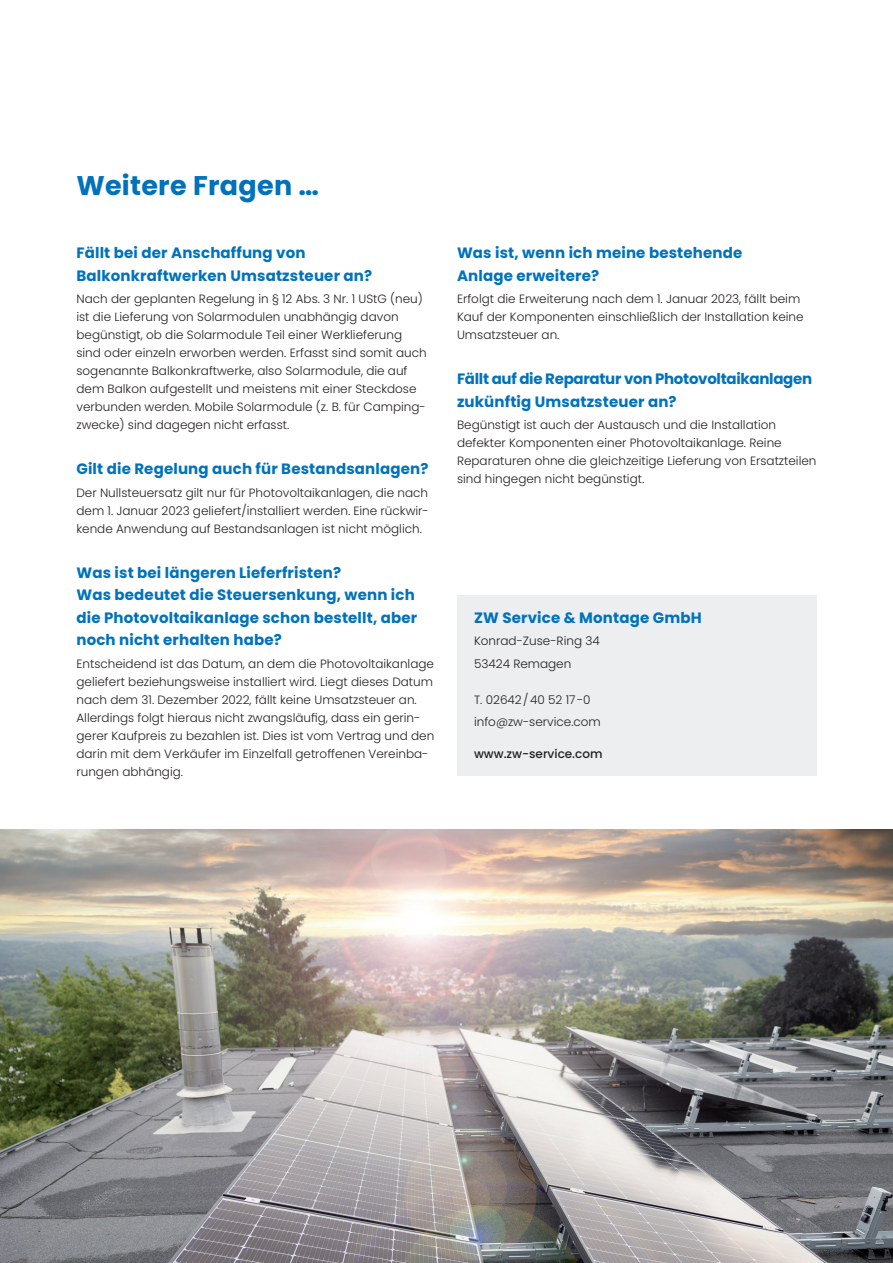
<style>
.page{position:relative;width:893px;height:1263px;background:#fff}
.page>*{position:absolute;margin:0;border:0;box-sizing:border-box;transform-origin:0 0}
.t1{font:700 27px "Poppins";letter-spacing:.01em;color:#0072bc}
.t2{font:700 15px/22.5px "Poppins";letter-spacing:.01em;color:#0072bc}
.t3{font:700 15px/22.5px "Poppins";letter-spacing:-.02em;color:#0072bc}
.t4{font:300 12px/18px "Poppins";color:#231f20}
.t5{font:500 12px "Poppins";color:#231f20}
</style>
<div class="page">
<div style="left:457px;top:596px;width:359px;height:180px;background:#edeef0"></div>
<img style="left:0;top:830px;width:893px;height:433px">
<h1 class="t1" style="left:76px;top:170px;width:244px">Weitere Fragen …</h1>
<p class="t2" style="left:76px;top:242px;width:297px">Fällt bei der Anschaffung von<br>Balkonkraftwerken Umsatzsteuer an?</p>
<p class="t4" style="left:76px;top:290px;width:352px">Nach der geplanten Regelung in § 12 Abs. 3 Nr. 1 UStG (neu) ist die Lieferung von Solarmodulen unabhängig davon begünstigt, ob die Solarmodule Teil einer Werklieferung sind oder einzeln erworben werden. Erfasst sind somit auch sogenannte Balkonkraftwerke, also Solarmodule, die auf dem Balkon aufgestellt und meistens mit einer Steckdose verbunden werden. Mobile Solarmodule (z. B. für Camping&shy;zwecke) sind dagegen nicht erfasst.</p>
<p class="t2" style="left:76px;top:458px;width:354px">Gilt die Regelung auch für Bestandsanlagen?</p>
<p class="t4" style="left:76px;top:483px;width:354px;text-align:justify">Der Nullsteuersatz gilt nur für Photovoltaikanlagen, die nach dem 1. Januar 2023 geliefert/installiert werden. Eine rückwir&shy;kende Anwendung auf Bestandsanlagen ist nicht möglich.</p>
<p class="t2" style="left:76px;top:561px;width:342px">Was ist bei längeren Lieferfristen?<br>Was bedeutet die Steuersenkung, wenn ich die Photovoltaikanlage schon bestellt, aber noch nicht erhalten habe?</p>
<p class="t4" style="left:76px;top:654px;width:359px">Entscheidend ist das Datum, an dem die Photovoltaikanlage geliefert beziehungsweise installiert wird. Liegt dieses Datum nach dem 31. Dezember 2022, fällt keine Umsatzsteuer an.<br>Allerdings folgt hieraus nicht zwangsläufig, dass ein gerin&shy;gerer Kaufpreis zu bezahlen ist. Dies ist vom Vertrag und den darin mit dem Verkäufer im Einzelfall getroffenen Vereinba&shy;rungen abhängig.</p>
<p class="t2" style="left:457px;top:242px;width:287px">Was ist, wenn ich meine bestehende<br>Anlage erweitere?</p>
<p class="t4" style="left:457px;top:290px;width:348px">Erfolgt die Erweiterung nach dem 1. Januar 2023, fällt beim<br>Kauf der Komponenten einschließlich der Installation keine<br>Umsatzsteuer an.</p>
<p class="t3" style="left:457px;top:368px;width:357px">Fällt auf die Reparatur von Photovoltaikanlagen zukünftig Umsatzsteuer an?</p>
<p class="t4" style="left:457px;top:416px;width:361px">Begünstigt ist auch der Austausch und die Installation defekter Komponenten einer Photovoltaikanlage. Reine Reparaturen ohne die gleichzeitige Lieferung von Ersatzteilen sind hingegen nicht begünstigt.</p>
<p class="t2" style="left:474px;top:606px;width:229px">ZW Service &amp; Montage GmbH</p>
<p class="t4" style="left:474px;top:630px;width:127px;line-height:22.5px">Konrad-Zuse-Ring 34<br>53424 Remagen</p>
<p class="t4" style="left:474px;top:688px;width:128px;line-height:22.5px">T. 02642/40 52 17-0 info@zw-service.com</p>
<p class="t5" style="left:474px;top:746px;width:130px">www.zw-service.com</p>
</div>
